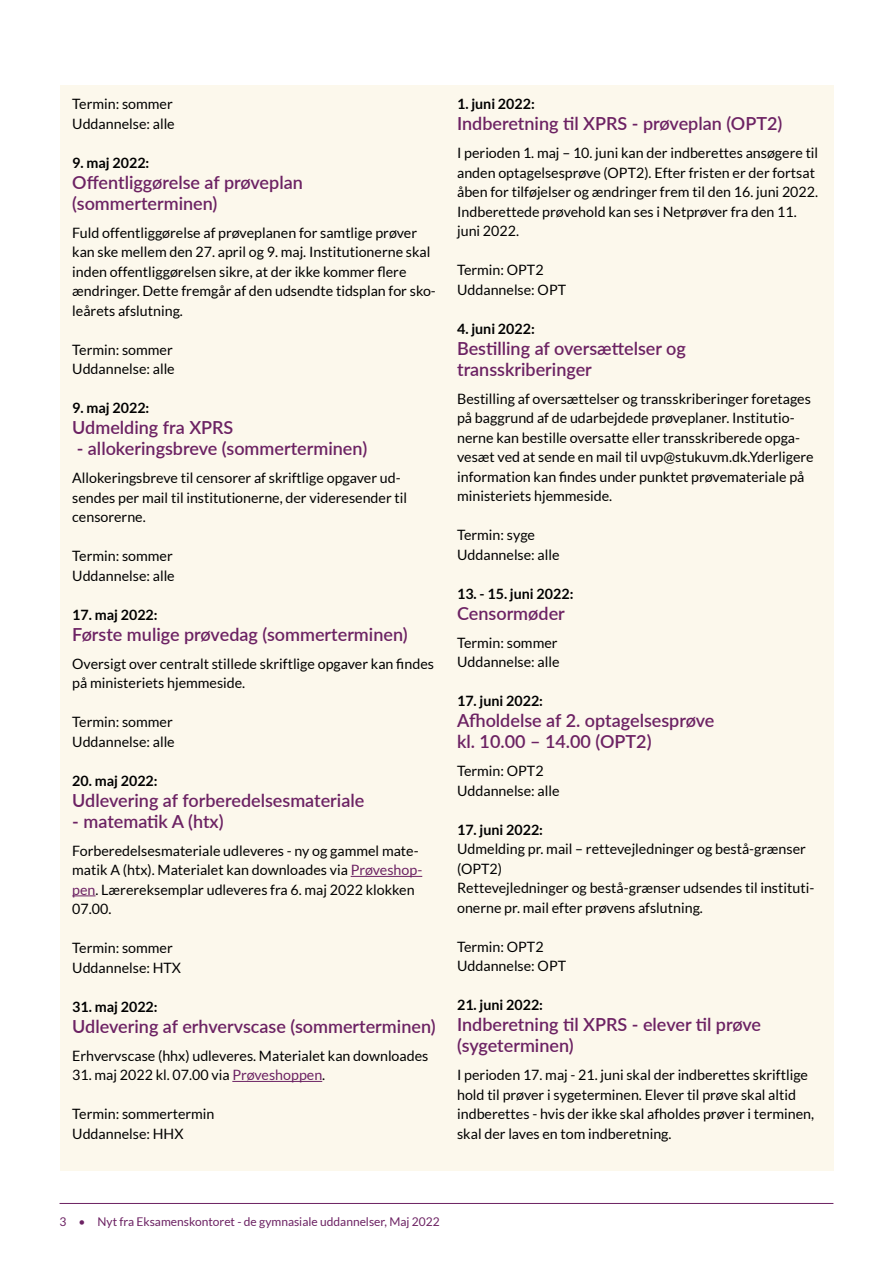
<style>
.page{position:relative;width:893px;height:1263px;background:#fff}
.page>*{position:absolute;margin:0;border:0;box-sizing:border-box;transform-origin:0 0}
.Box_overskrift_-_ej_indholdsfortegnelse{font:600 18px/21px "Lato";color:#6c2263}
.Brødtekst_9_5_13{font:14.25px/19.5px "Lato";color:#000}
.Dato{font:700 14.25px "Lato";color:#000}
.t1{font:12px "Lato";color:#6c2263}
.s1{color:#6c2263}
</style>
<div class="page">
<hr style="left:60px;top:1203px;width:773px;height:1px;background:#6c2263">
<div style="left:60px;top:85px;width:773px;height:1086px;background:#fcf8ec"></div>
<hr style="left:351px;top:876px;width:71px;height:1px;background:#6c2263">
<svg style="left:72px;top:895px;width:24px;height:1px"></svg>
<hr style="left:232px;top:1081px;width:90px;height:1px;background:#6c2263">
<p class="Brødtekst_9_5_13" style="left:72px;top:94px;width:102px">Termin: sommer</p>
<p class="Brødtekst_9_5_13" style="left:72px;top:114px;width:104px">Uddannelse: alle</p>
<p class="Dato" style="left:72px;top:154px;width:79px">9. maj 2022:</p>
<h3 class="Box_overskrift_-_ej_indholdsfortegnelse" style="left:72px;top:171px;width:232px">Offentliggørelse af prøveplan (sommerterminen)</h3>
<p class="Brødtekst_9_5_13" style="left:72px;top:223px;width:365px">Fuld offentliggørelse af prøveplanen for samtlige prøver kan ske mellem den 27. april og 9. maj. Institutionerne skal inden offentliggørelsen sikre, at der ikke kommer flere ændringer. Dette fremgår af den udsendte tidsplan for sko&shy;leårets afslutning.</p>
<p class="Brødtekst_9_5_13" style="left:72px;top:340px;width:102px">Termin: sommer</p>
<p class="Brødtekst_9_5_13" style="left:72px;top:359px;width:104px">Uddannelse: alle</p>
<p class="Dato" style="left:72px;top:400px;width:79px">9. maj 2022:</p>
<h3 class="Box_overskrift_-_ej_indholdsfortegnelse" style="left:72px;top:416px;width:163px">Udmelding fra XPRS</h3>
<h3 class="Box_overskrift_-_ej_indholdsfortegnelse" style="left:77px;top:437px;width:292px">- allokeringsbreve (sommerterminen)</h3>
<p class="Brødtekst_9_5_13" style="left:72px;top:468px;width:336px">Allokeringsbreve til censorer af skriftlige opgaver ud&shy;sendes per mail til institutionerne, der videresender til censorerne.</p>
<p class="Brødtekst_9_5_13" style="left:72px;top:546px;width:102px">Termin: sommer</p>
<p class="Brødtekst_9_5_13" style="left:72px;top:566px;width:104px">Uddannelse: alle</p>
<p class="Dato" style="left:72px;top:606px;width:87px">17. maj 2022:</p>
<h3 class="Box_overskrift_-_ej_indholdsfortegnelse" style="left:72px;top:623px;width:337px">Første mulige prøvedag (sommerterminen)</h3>
<p class="Brødtekst_9_5_13" style="left:72px;top:654px;width:363px">Oversigt over centralt stillede skriftlige opgaver kan findes på ministeriets hjemmeside.</p>
<p class="Brødtekst_9_5_13" style="left:72px;top:712px;width:102px">Termin: sommer</p>
<p class="Brødtekst_9_5_13" style="left:72px;top:732px;width:104px">Uddannelse: alle</p>
<p class="Dato" style="left:72px;top:772px;width:87px">20. maj 2022:</p>
<h3 class="Box_overskrift_-_ej_indholdsfortegnelse" style="left:72px;top:789px;width:294px">Udlevering af forberedelsesmateriale</h3>
<h3 class="Box_overskrift_-_ej_indholdsfortegnelse" style="left:72px;top:810px;width:153px">- matematik A (htx)</h3>
<p class="Brødtekst_9_5_13" style="left:72px;top:841px;width:351px">Forberedelsesmateriale udleveres - ny og gammel mate&shy;matik A (htx). Materialet kan downloades via <span class="s1">Prøveshop&shy;pen</span>. Lærereksemplar udleveres fra 6. maj 2022 klokken 07.00.</p>
<p class="Brødtekst_9_5_13" style="left:72px;top:938px;width:102px">Termin: sommer</p>
<p class="Brødtekst_9_5_13" style="left:72px;top:958px;width:110px">Uddannelse: HTX</p>
<p class="Dato" style="left:72px;top:998px;width:87px">31. maj 2022:</p>
<h3 class="Box_overskrift_-_ej_indholdsfortegnelse" style="left:72px;top:1015px;width:365px">Udlevering af erhvervscase (sommerterminen)</h3>
<p class="Brødtekst_9_5_13" style="left:72px;top:1046px;width:358px">Erhvervscase (hhx) udleveres. Materialet kan downloades</p>
<p class="Brødtekst_9_5_13" style="left:72px;top:1065px;width:254px">31. maj 2022 kl. 07.00 via <span class="s1">Prøveshoppen</span>.</p>
<p class="Brødtekst_9_5_13" style="left:72px;top:1104px;width:144px">Termin: sommertermin</p>
<p class="Brødtekst_9_5_13" style="left:72px;top:1124px;width:113px">Uddannelse: HHX</p>
<p class="Dato" style="left:457px;top:96px;width:79px">1. juni 2022:</p>
<h3 class="Box_overskrift_-_ej_indholdsfortegnelse" style="left:457px;top:112px;width:327px">Indberetning til XPRS - prøveplan (OPT2)</h3>
<p class="Brødtekst_9_5_13" style="left:457px;top:143px;width:363px">I perioden 1. maj – 10. juni kan der indberettes ansøgere til anden optagelsesprøve (OPT2). Efter fristen er der fortsat åben for tilføjelser og ændringer frem til den 16. juni 2022.<br>Indberettede prøvehold kan ses i Netprøver fra den 11. juni 2022.</p>
<p class="Brødtekst_9_5_13" style="left:457px;top:260px;width:88px">Termin: OPT2</p>
<p class="Brødtekst_9_5_13" style="left:457px;top:280px;width:110px">Uddannelse: OPT</p>
<p class="Dato" style="left:457px;top:320px;width:79px">4. juni 2022:</p>
<h3 class="Box_overskrift_-_ej_indholdsfortegnelse" style="left:457px;top:337px;width:230px">Bestilling af oversættelser og transskriberinger</h3>
<p class="Brødtekst_9_5_13" style="left:457px;top:389px;width:358px">Bestilling af oversættelser og transskriberinger foretages på baggrund af de udarbejdede prøveplaner. Institutio&shy;nerne kan bestille oversatte eller transskriberede opga&shy;vesæt ved at sende en mail til uvp@stukuvm.dk.Yderligere information kan findes under punktet prøvemateriale på ministeriets hjemmeside.</p>
<p class="Brødtekst_9_5_13" style="left:457px;top:525px;width:79px">Termin: syge</p>
<p class="Brødtekst_9_5_13" style="left:457px;top:545px;width:104px">Uddannelse: alle</p>
<p class="Dato" style="left:457px;top:585px;width:118px">13. - 15. juni 2022:</p>
<h3 class="Box_overskrift_-_ej_indholdsfortegnelse" style="left:457px;top:602px;width:109px">Censormøder</h3>
<p class="Brødtekst_9_5_13" style="left:457px;top:633px;width:102px">Termin: sommer</p>
<p class="Brødtekst_9_5_13" style="left:457px;top:652px;width:104px">Uddannelse: alle</p>
<p class="Dato" style="left:457px;top:693px;width:87px">17. juni 2022:</p>
<h3 class="Box_overskrift_-_ej_indholdsfortegnelse" style="left:457px;top:709px;width:259px">Afholdelse af 2. optagelsesprøve kl. 10.00 – 14.00 (OPT2)</h3>
<p class="Brødtekst_9_5_13" style="left:457px;top:761px;width:88px">Termin: OPT2</p>
<p class="Brødtekst_9_5_13" style="left:457px;top:781px;width:104px">Uddannelse: alle</p>
<p class="Dato" style="left:457px;top:821px;width:87px">17. juni 2022:</p>
<p class="Brødtekst_9_5_13" style="left:457px;top:839px;width:350px">Udmelding pr. mail – rettevejledninger og bestå-grænser (OPT2)</p>
<p class="Brødtekst_9_5_13" style="left:457px;top:878px;width:359px">Rettevejledninger og bestå-grænser udsendes til instituti&shy;onerne pr. mail efter prøvens afslutning.</p>
<p class="Brødtekst_9_5_13" style="left:457px;top:937px;width:88px">Termin: OPT2</p>
<p class="Brødtekst_9_5_13" style="left:457px;top:956px;width:110px">Uddannelse: OPT</p>
<p class="Dato" style="left:457px;top:997px;width:87px">21. juni 2022:</p>
<h3 class="Box_overskrift_-_ej_indholdsfortegnelse" style="left:457px;top:1013px;width:306px">Indberetning til XPRS - elever til prøve (sygeterminen)</h3>
<p class="Brødtekst_9_5_13" style="left:457px;top:1065px;width:358px">I perioden 17. maj - 21. juni skal der indberettes skriftlige hold til prøver i sygeterminen. Elever til prøve skal altid indberettes - hvis der ikke skal afholdes prøver i terminen, skal der laves en tom indberetning.</p>
<p class="t1" style="left:60px;top:1215px;width:382px">3 • Nyt fra Eksamenskontoret - de gymnasiale uddannelser, Maj 2022</p>
</div>
